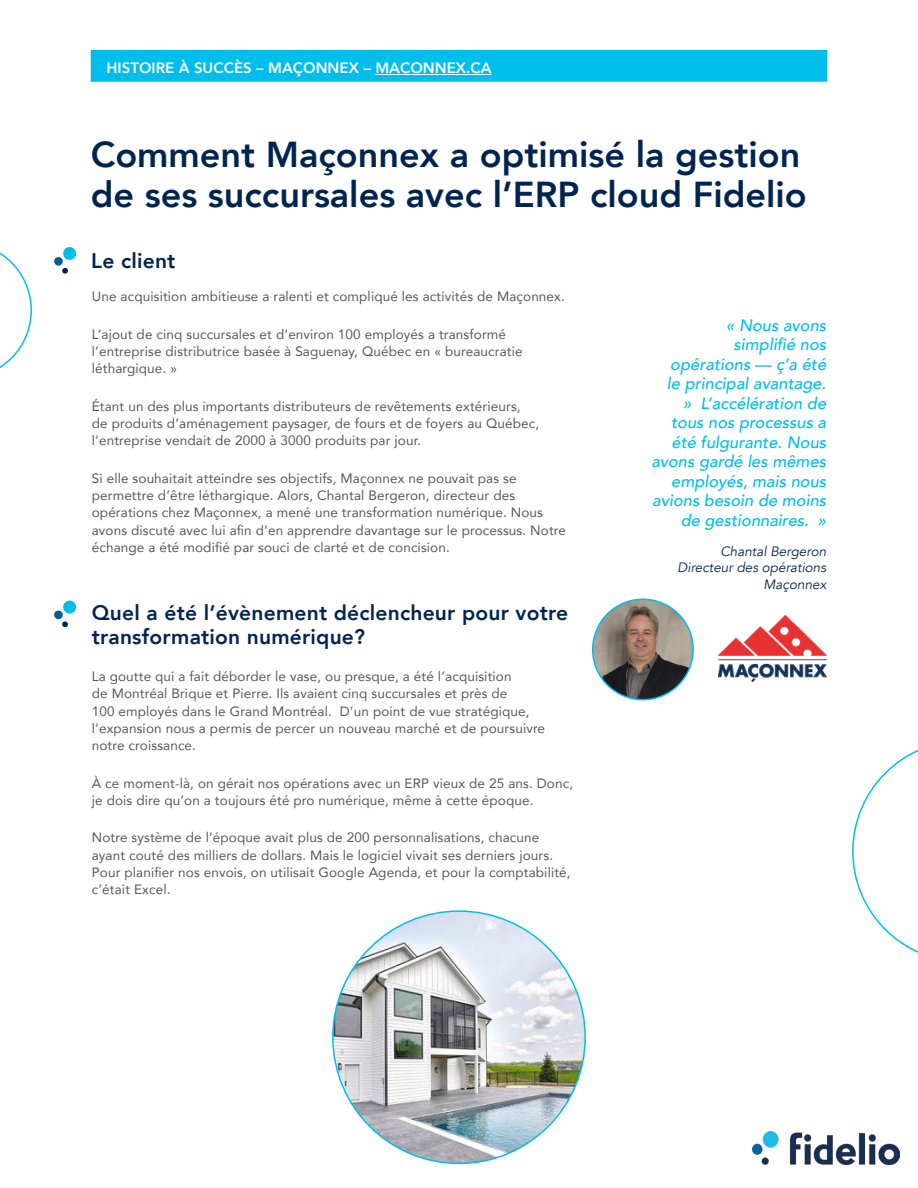
<style>
.page{position:relative;width:918px;height:1188px;background:#fff}
.page>*{position:absolute;margin:0;border:0;box-sizing:border-box;transform-origin:0 0}
.t1{font:800 36px/40.5px "Avenir";color:#002450}
.t2{font:800 21px/24px "Avenir";letter-spacing:.01em;color:#002450}
.t3{font:italic 500 16.5px/19.5px "Avenir";color:#00beeb;text-align:right}
.t4{font:800 15px "Avenir";color:#fff}
.t5{font:13.5px/17.2px "Avenir";letter-spacing:.01em;color:#575756}
.t6{font:italic 13.5px/16.5px "Avenir";color:#002450;text-align:right}
</style>
<div class="page">
<svg style="left:852px;top:749px;width:66px;height:204px"></svg>
<svg style="left:0;top:252px;width:32px;height:116px"></svg>
<svg style="left:54px;top:247px;width:22px;height:27px"></svg>
<img style="left:593px;top:599px;width:100px;height:101px;border-radius:50px">
<div style="left:592px;top:598px;width:102px;height:102px;border:2px solid #00beeb;border-radius:50%"></div>
<img style="left:718px;top:616px;width:108px;height:66px">
<img style="left:753px;top:1132px;width:147px;height:32px">
<div style="left:90px;top:50px;width:738px;height:32px;background:#00beeb"></div>
<hr style="left:375px;top:74px;width:117px;height:1px;background:#fff">
<svg style="left:54px;top:600px;width:22px;height:27px"></svg>
<img style="left:333px;top:911px;width:252px;height:252px;border-radius:126px">
<p class="t4" style="left:107px;top:56px;width:387px">HISTOIRE À SUCCÈS – MAÇONNEX – MACONNEX.CA</p>
<h1 class="t1" style="left:91px;top:134px;width:718px">Comment Maçonnex a optimisé la gestion de ses succursales avec l’ERP cloud Fidelio</h1>
<h2 class="t2" style="left:91px;top:249px;width:86px">Le client</h2>
<p class="t5" style="left:92px;top:288px;width:475px">Une acquisition ambitieuse a ralenti et compliqué les activités de Maçonnex.</p>
<p class="t5" style="left:92px;top:325px;width:432px">L’ajout de cinq succursales et d’environ 100 employés a transformé l’entreprise distributrice basée à Saguenay, Québec en « bureaucratie léthargique. »</p>
<p class="t5" style="left:92px;top:397px;width:449px">Étant un des plus importants distributeurs de revêtements extérieurs, de produits d’aménagement paysager, de fours et de foyers au Québec, l’entreprise vendait de 2000 à 3000 produits par jour.</p>
<p class="t5" style="left:92px;top:469px;width:476px">Si elle souhaitait atteindre ses objectifs, Maçonnex ne pouvait pas se permettre d’être léthargique. Alors, Chantal Bergeron, directeur des opérations chez Maçonnex, a mené une transformation numérique. Nous avons discuté avec lui afin d’en apprendre davantage sur le processus. Notre échange a été modifié par souci de clarté et de concision.</p>
<h2 class="t2" style="left:92px;top:600px;width:478px">Quel a été l’évènement déclencheur pour votre transformation numérique?</h2>
<p class="t5" style="left:92px;top:667px;width:455px">La goutte qui a fait déborder le vase, ou presque, a été l’acquisition<br>de Montréal Brique et Pierre. Ils avaient cinq succursales et près de<br>100 employés dans le Grand Montréal. D’un point de vue stratégique, l’expansion nous a permis de percer un nouveau marché et de poursuivre notre croissance.</p>
<p class="t5" style="left:92px;top:774px;width:483px">À ce moment-là, on gérait nos opérations avec un ERP vieux de 25 ans. Donc, je dois dire qu’on a toujours été pro numérique, même à cette époque.</p>
<p class="t5" style="left:92px;top:829px;width:480px">Notre système de l’époque avait plus de 200 personnalisations, chacune ayant couté des milliers de dollars. Mais le logiciel vivait ses derniers jours.<br>Pour planifier nos envois, on utilisait Google Agenda, et pour la comptabilité, c’était Excel.</p>
<p class="t3" style="left:651px;top:316px;width:176px">« Nous avons<br>simplifié nos opérations — ç’a été<br>le principal avantage.<br>» L’accélération de tous nos processus a été fulgurante. Nous avons gardé les mêmes employés, mais nous avions besoin de moins de gestionnaires. »</p>
<p class="t6" style="left:677px;top:543px;width:150px">Chantal Bergeron<br>Directeur des opérations<br>Maçonnex</p>
</div>
